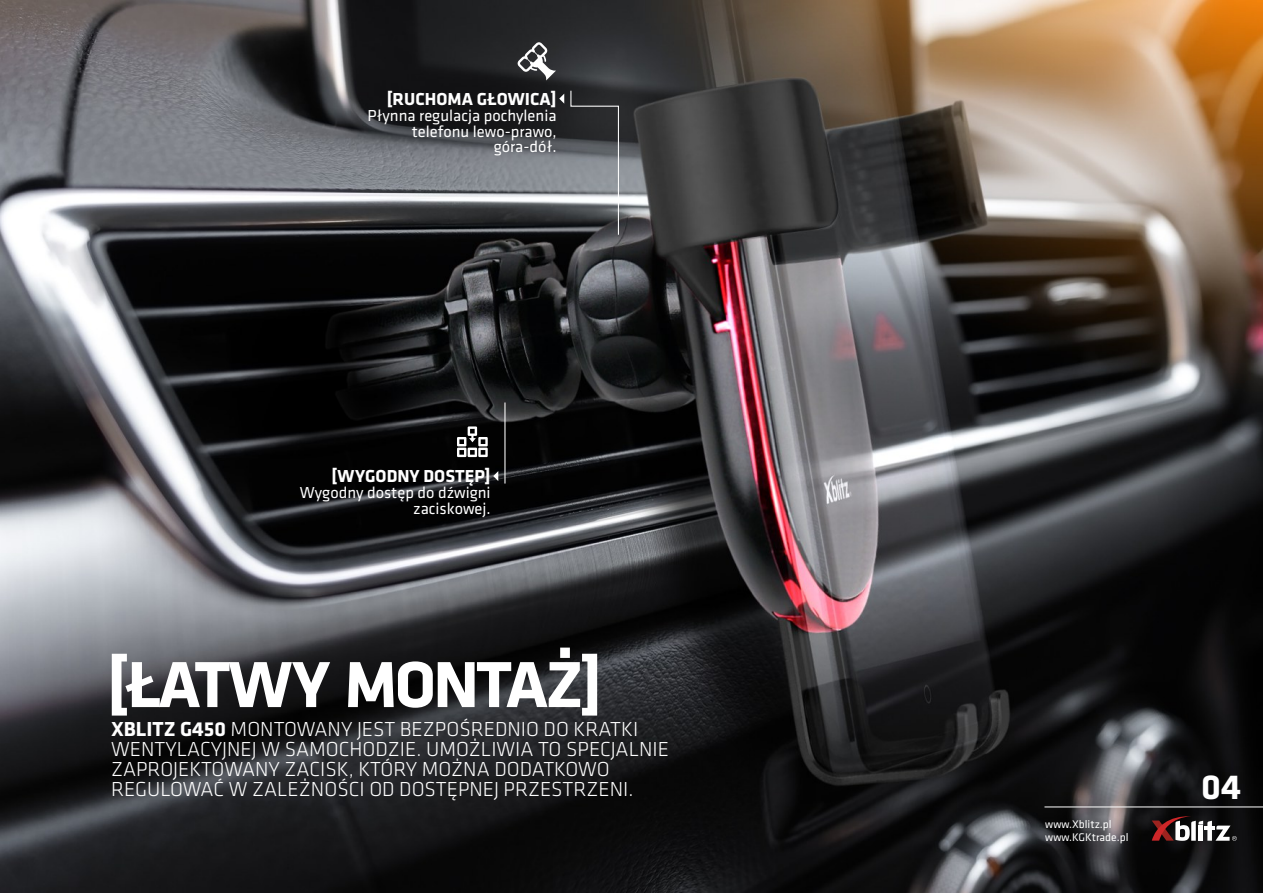
<style>
.page{position:relative;width:1263px;height:893px;background:#fff}
.page>*{position:absolute;margin:0;border:0;box-sizing:border-box;transform-origin:0 0}
.t1{font:700 67.5px "Klavika";letter-spacing:-.04em;color:#fff}
.t2{font:700 36px "Klavika";color:#fff}
.t3{font:300 21px/20.1px "Klavika";color:#fff}
.t4{font:700 18px "Klavika";color:#fff}
.t5{font:16.5px/15.8px "Klavika";color:#fff;text-align:right}
.t6{font:11.55px/12.9px "Klavika";color:#fff}
.s1{font-weight:700}
</style>
<div class="page">
<img style="left:0;top:0;width:1263px;height:893px">
<hr style="left:1044px;top:806px;width:219px;height:1px;background:#fff">
<svg style="left:1152px;top:815px;width:85px;height:26px"></svg>
<svg style="left:559px;top:94px;width:5px;height:10px"></svg>
<svg style="left:570px;top:90px;width:49px;height:146px;background:#5e6165"></svg>
<svg style="left:518px;top:42px;width:38px;height:39px"></svg>
<svg style="left:493px;top:471px;width:5px;height:10px"></svg>
<hr style="left:504px;top:402px;width:1px;height:82px;background:#fff">
<svg style="left:457px;top:426px;width:31px;height:31px"></svg>
<p class="t4" style="left:387px;top:91px;width:171px">[RUCHOMA GŁOWICA]</p>
<p class="t5" style="left:367px;top:109px;width:191px">Płynna regulacja pochylenia telefonu lewo-prawo, góra-dół.</p>
<p class="t4" style="left:331px;top:469px;width:161px">[WYGODNY DOSTĘP]</p>
<p class="t5" style="left:300px;top:486px;width:192px">Wygodny dostęp do dźwigni zaciskowej.</p>
<h1 class="t1" style="left:107px;top:656px;width:497px">[ŁATWY MONTAŻ]</h1>
<p class="t3" style="left:111px;top:720px;width:559px"><span class="s1">XBLITZ G450</span> MONTOWANY JEST BEZPOŚREDNIO DO KRATKI WENTYLACYJNEJ W SAMOCHODZIE. UMOŻLIWIA TO SPECJALNIE ZAPROJEKTOWANY ZACISK, KTÓRY MOŻNA DODATKOWO REGULOWAĆ W ZALEŻNOŚCI OD DOSTĘPNEJ PRZESTRZENI.</p>
<p class="t6" style="left:1045px;top:819px;width:85px">www.Xblitz.pl www.KGKtrade.pl</p>
<h2 class="t2" style="left:1201px;top:772px;width:42px">04</h2>
</div>
